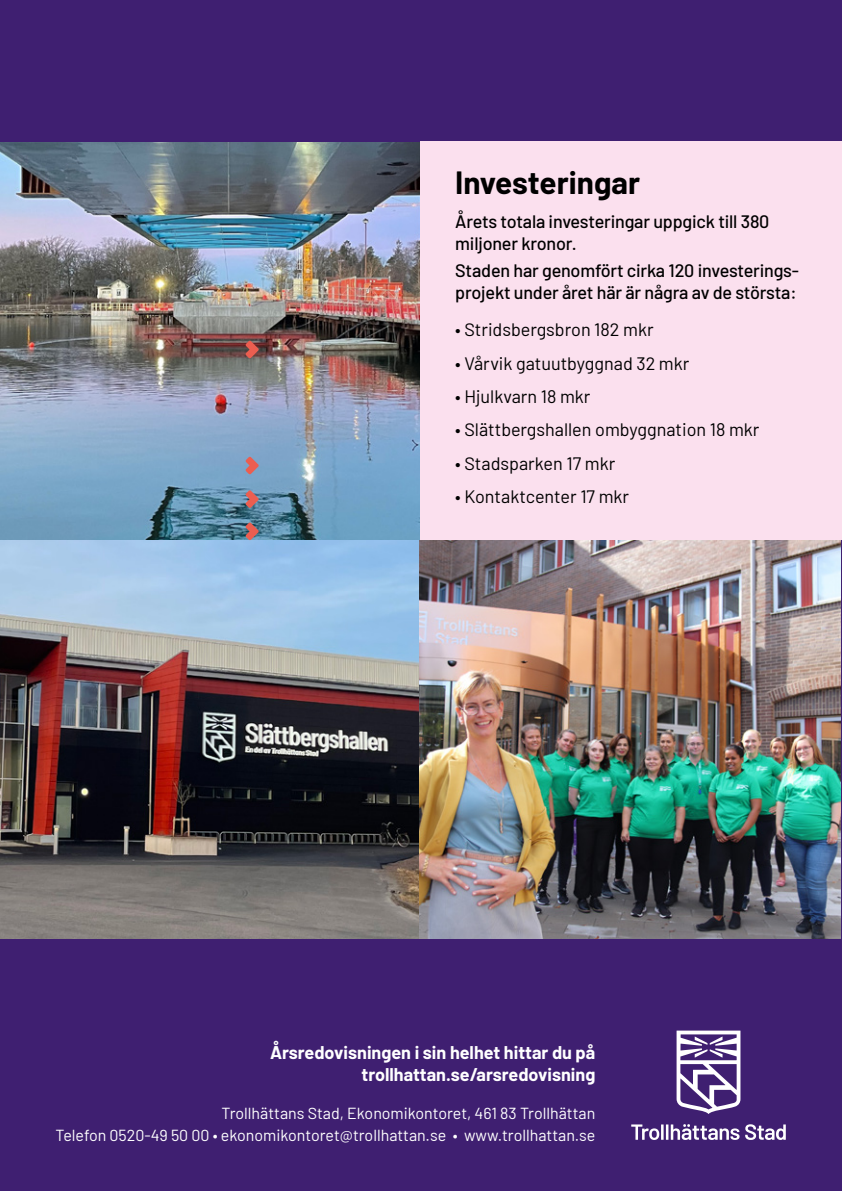
<style>
.page{position:relative;width:842px;height:1191px;background:#fff}
.page>*{position:absolute;margin:0;border:0;box-sizing:border-box;transform-origin:0 0}
.Rubrik_H1_Svart_2{font:700 31.4px "Barlow";color:#000}
.Brödtext_1{font:18px "Barlow";color:#000}
.t1{font:500 18px/22px "Barlow";letter-spacing:-.01em;color:#000}
.Brödtext_1-2{font:700 18px/22px "Barlow";color:#fff;text-align:right}
.Brödtext_1-3{font:16px/22px "Barlow";color:#fff;text-align:right}
</style>
<div class="page">
<div style="left:0;top:0;width:842px;height:998px;background:#3f1f71"></div>
<div style="left:420px;top:141px;width:422px;height:399px;background:#fbe0ee"></div>
<img style="left:0;top:143px;width:420px;height:397px">
<img style="left:0;top:540px;width:420px;height:399px">
<div style="left:0;top:992px;width:842px;height:199px;background:#3f1f71"></div>
<img style="left:420px;top:540px;width:421px;height:399px">
<svg style="left:676px;top:1030px;width:64px;height:84px"></svg>
<svg style="left:631px;top:1124px;width:28px;height:16px"></svg>
<hr style="left:661px;top:1124px;width:3px;height:15px;background:#fff">
<svg style="left:666px;top:1124px;width:73px;height:16px"></svg>
<svg style="left:745px;top:1124px;width:41px;height:16px"></svg>
<svg style="left:245px;top:340px;width:14px;height:18px"></svg>
<svg style="left:245px;top:456px;width:14px;height:18px"></svg>
<svg style="left:245px;top:490px;width:14px;height:18px"></svg>
<svg style="left:245px;top:522px;width:14px;height:18px"></svg>
<h1 class="Rubrik_H1_Svart_2" style="left:455px;top:159px;width:186px">Investeringar</h1>
<p class="t1" style="left:455px;top:209px;width:316px">Årets totala investeringar uppgick till 380 miljoner kronor.</p>
<p class="t1" style="left:455px;top:258px;width:345px">Staden har genomfört cirka 120 investerings&shy;projekt under året här är några av de största:</p>
<p class="Brödtext_1" style="left:455px;top:317px;width:200px">• Stridsbergsbron 182 mkr</p>
<p class="Brödtext_1" style="left:455px;top:350px;width:236px">• Vårvik gatuutbyggnad 32 mkr</p>
<p class="Brödtext_1" style="left:455px;top:383px;width:137px">• Hjulkvarn 18 mkr</p>
<p class="Brödtext_1" style="left:455px;top:417px;width:306px">• Slättbergshallen ombyggnation 18 mkr</p>
<p class="Brödtext_1" style="left:455px;top:450px;width:162px">• Stadsparken 17 mkr</p>
<p class="Brödtext_1" style="left:455px;top:483px;width:175px">• Kontaktcenter 17 mkr</p>
<p class="Brödtext_1-2" style="left:270px;top:1039px;width:327px">Årsredovisningen i sin helhet hittar du på trollhattan.se/arsredovisning</p>
<p class="Brödtext_1-3" style="left:55px;top:1100px;width:541px">Trollhättans Stad, Ekonomikontoret, 461 83 Trollhättan<br>Telefon 0520-49 50 00 • ekonomikontoret@trollhattan.se • www.trollhattan.se</p>
</div>
